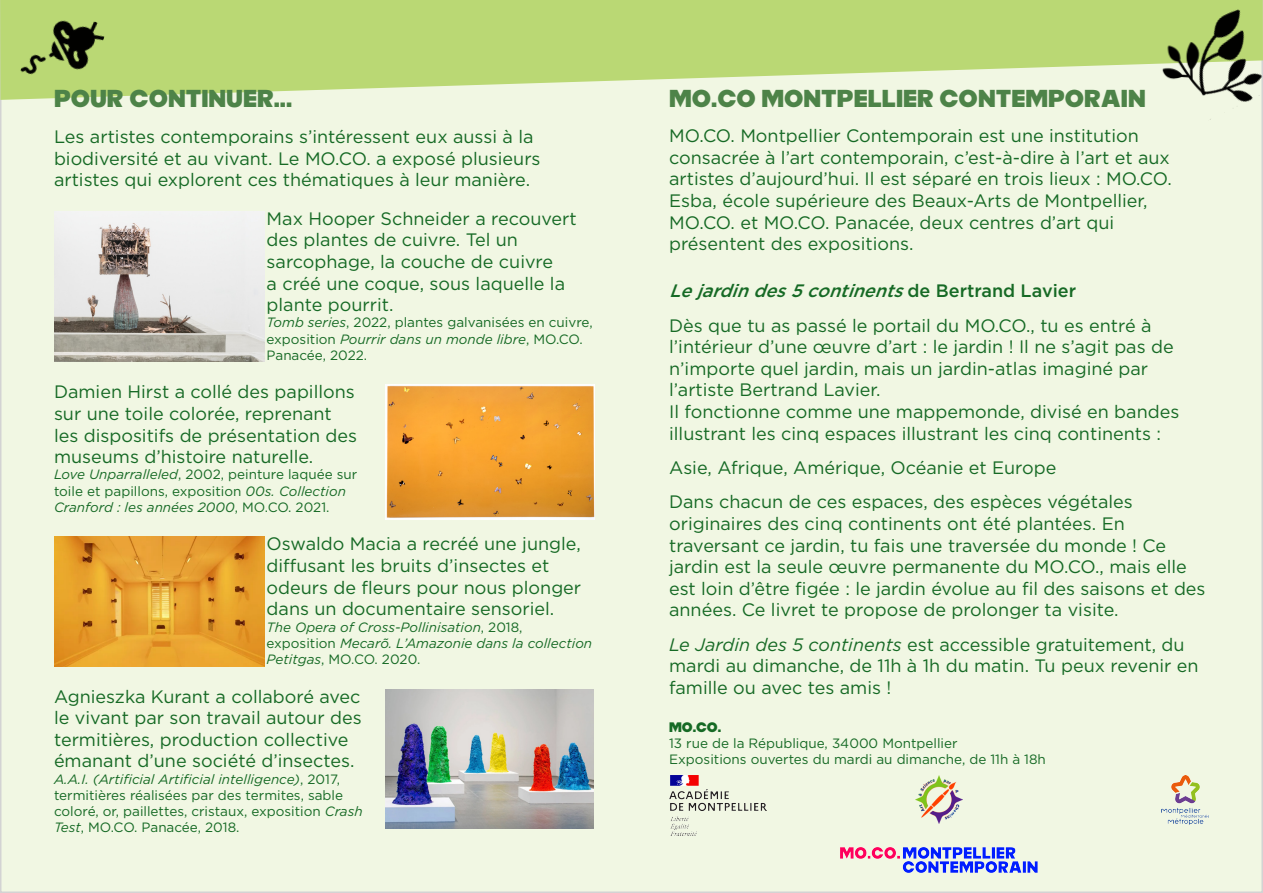
<style>
.page{position:relative;width:1263px;height:893px;background:#fff}
.page>*{position:absolute;margin:0;border:0;box-sizing:border-box;transform-origin:0 0}
.t1{font:900 24px "MOCOSUNSET";color:#4d8348}
.t2{font:18px/21.6px "Gotham";color:#166a25}
.t3{font:italic 500 18px "Gotham";color:#166a25}
.t4{font:13.5px/16.2px "Gotham";color:#166a25}
.t5{font:italic 13.5px/16.2px "Gotham";color:#166a25}
.t6{font:900 13.5px "MOCOSUNSET";color:#166a25}
.s1{font-style:italic}
.s2{font-style:normal}
</style>
<div class="page">
<div style="left:1px;top:1px;width:1261px;height:891px;background:#f1f7e3"></div>
<svg style="left:0;top:0;width:1156px;height:100px;fill:#bad874"></svg>
<img style="left:915px;top:776px;width:48px;height:47px">
<img style="left:669px;top:776px;width:98px;height:59px">
<img style="left:1161px;top:776px;width:48px;height:48px">
<img style="left:386px;top:385px;width:208px;height:135px">
<img style="left:54px;top:212px;width:210px;height:149px">
<img style="left:54px;top:537px;width:210px;height:129px">
<img style="left:386px;top:690px;width:208px;height:138px">
<img style="left:840px;top:847px;width:198px;height:26px">
<img style="left:1156px;top:0;width:107px;height:125px">
<img style="left:1149px;top:39px;width:73px;height:69px">
<img style="left:10px;top:2px;width:98px;height:98px">
<p class="t1" style="left:54px;top:87px;width:240px">POUR CONTINUER...</p>
<p class="t2" style="left:54px;top:125px;width:488px">Les artistes contemporains s’intéressent eux aussi à la biodiversité et au vivant. Le MO.CO. a exposé plusieurs artistes qui explorent ces thématiques à leur manière.</p>
<p class="t2" style="left:267px;top:207px;width:312px">Max Hooper Schneider a recouvert des plantes de cuivre. Tel un sarcophage, la couche de cuivre<br>a créé une coque, sous laquelle la plante pourrit.</p>
<p class="t4" style="left:267px;top:314px;width:328px"><span class="s1">Tomb series</span>, 2022, plantes galvanisées en cuivre, exposition <span class="s1">Pourrir dans un monde libre</span>, MO.CO.<br>Panacée, 2022.</p>
<p class="t2" style="left:54px;top:381px;width:305px">Damien Hirst a collé des papillons sur une toile colorée, reprenant les dispositifs de présentation des museums d’histoire naturelle.</p>
<p class="t4" style="left:54px;top:466px;width:305px"><span class="s1">Love Unparralleled</span>, 2002, peinture laquée sur toile et papillons, exposition <span class="s1">00s. Collection<br>Cranford : les années 2000</span>, MO.CO. 2021.</p>
<p class="t2" style="left:267px;top:533px;width:316px">Oswaldo Macia a recréé une jungle, diffusant les bruits d’insectes et odeurs de fleurs pour nous plonger dans un documentaire sensoriel.</p>
<p class="t5" style="left:267px;top:618px;width:327px">The Opera of Cross-Pollinisation<span class="s2">, 2018, exposition</span> Mecarõ. L’Amazonie dans la collection<br>Petitgas<span class="s2">, MO.CO. 2020.</span></p>
<p class="t2" style="left:54px;top:685px;width:309px">Agnieszka Kurant a collaboré avec le vivant par son travail autour des termitières, production collective émanant d’une société d’insectes.</p>
<p class="t4" style="left:54px;top:770px;width:310px"><span class="s1">A.A.I. (Artificial Artificial intelligence)</span>, 2017, termitières réalisées par des termites, sable coloré, or, paillettes, cristaux, exposition <span class="s1">Crash Test</span>, MO.CO. Panacée, 2018.</p>
<p class="t1" style="left:669px;top:87px;width:478px">MO.CO MONTPELLIER CONTEMPORAIN</p>
<p class="t2" style="left:669px;top:125px;width:504px">MO.CO. Montpellier Contemporain est une institution consacrée à l’art contemporain, c’est-à-dire à l’art et aux artistes d’aujourd’hui. Il est séparé en trois lieux : MO.CO.<br>Esba, école supérieure des Beaux-Arts de Montpellier, MO.CO. et MO.CO. Panacée, deux centres d’art qui présentent des expositions.</p>
<p class="t3" style="left:669px;top:279px;width:408px">Lejardindes5continents<span class="s2">d e B e r t r a n d L a v i e r</span></p>
<p class="t2" style="left:669px;top:314px;width:506px">Dès que tu as passé le portail du MO.CO., tu es entré à l’intérieur d’une œuvre d’art : le jardin ! Il ne s’agit pas de n’importe quel jardin, mais un jardin-atlas imaginé par l’artiste Bertrand Lavier.</p>
<p class="t2" style="left:669px;top:400px;width:512px">Il fonctionne comme une mappemonde, divisé en bandes illustrant les cinq espaces illustrant les cinq continents :</p>
<p class="t2" style="left:669px;top:456px;width:389px">Asie, Afrique, Amérique, Océanie et Europe</p>
<p class="t2" style="left:669px;top:491px;width:538px">Dans chacun de ces espaces, des espèces végétales originaires des cinq continents ont été plantées. En traversant ce jardin, tu fais une traversée du monde ! Ce jardin est la seule œuvre permanente du MO.CO., mais elle est loin d’être figée : le jardin évolue au fil des saisons et des années. Ce livret te propose de prolonger ta visite.</p>
<p class="t2" style="left:669px;top:633px;width:531px"><span class="s1">Le Jardin des 5 continents</span> est accessible gratuitement, du mardi au dimanche, de 11h à 1h du matin. Tu peux revenir en famille ou avec tes amis !</p>
<p class="t6" style="left:669px;top:720px;width:54px">MO.CO.</p>
<p class="t4" style="left:669px;top:735px;width:290px">13 rue de la République, 34000 Montpellier</p>
<p class="t4" style="left:669px;top:751px;width:378px">Expositions ouvertes du mardi au dimanche, de 11h à 18h</p>
</div>
